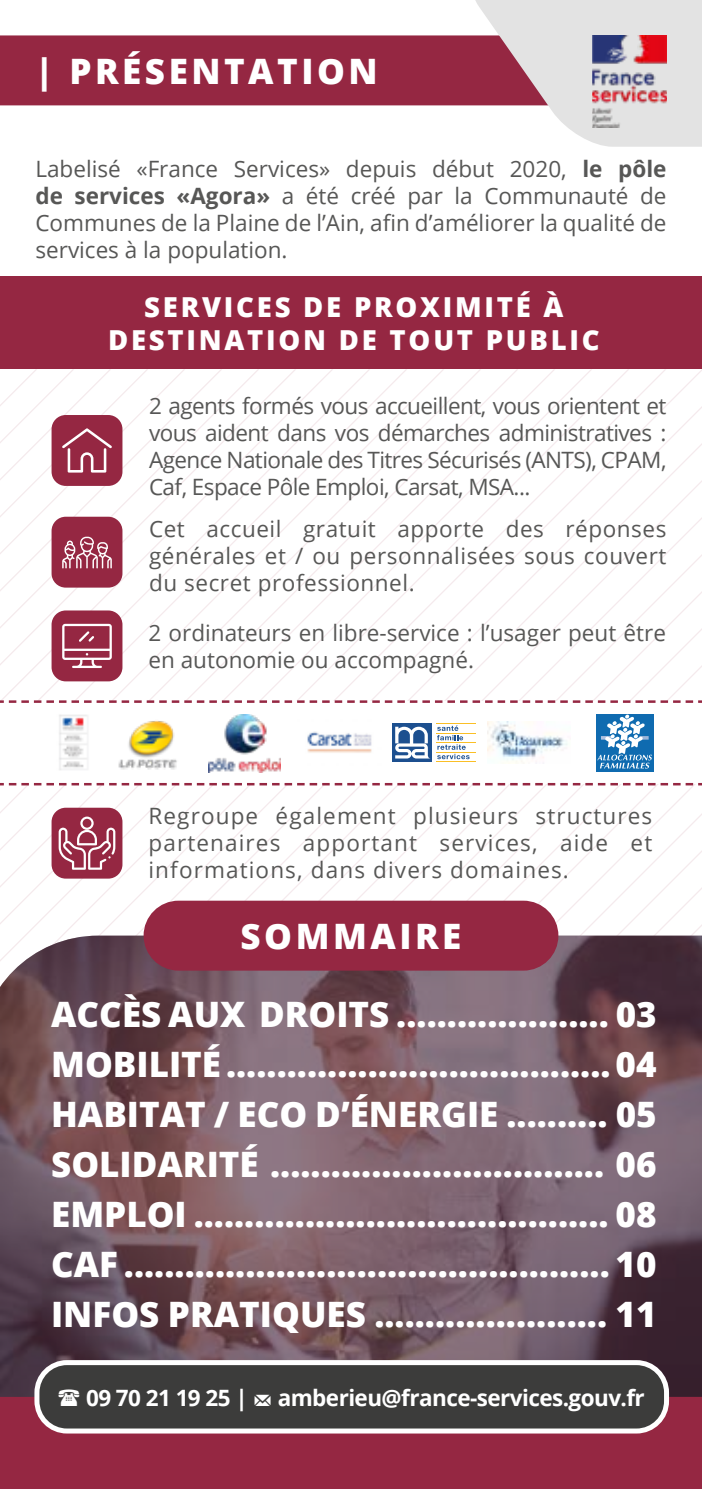
<style>
.page{position:relative;width:702px;height:1489px;background:#fff}
.page>*{position:absolute;margin:0;border:0;box-sizing:border-box;transform-origin:0 0}
.t1{font:800 35px/50px "Open Sans";color:#fff;text-align:justify}
.t2{font:800 35px "Open Sans";letter-spacing:.1em;color:#fff}
.t3{font:800 27.5px/33px "Open Sans";letter-spacing:.1em;color:#fff;text-align:center}
.t4{font:22.5px/27px "Open Sans";color:#575756;text-align:justify}
.t5{font:700 22.5px "Open Sans";letter-spacing:-.025em;color:#fff}
.s1{font-weight:700}
.s2{font-family:"Modern Pictograms";font-weight:400}
</style>
<div class="page">
<svg style="left:0;top:369px;width:518px;height:556px"></svg>
<svg style="left:0;top:369px;width:481px;height:519px"></svg>
<svg style="left:0;top:369px;width:444px;height:482px"></svg>
<svg style="left:0;top:369px;width:407px;height:445px"></svg>
<svg style="left:333px;top:369px;width:37px;height:330px"></svg>
<svg style="left:296px;top:369px;width:37px;height:330px"></svg>
<svg style="left:0;top:369px;width:296px;height:330px"></svg>
<svg style="left:0;top:369px;width:259px;height:297px"></svg>
<svg style="left:0;top:369px;width:222px;height:260px"></svg>
<div style="left:0;top:276px;width:702px;height:93px;background:#952742"></div>
<div style="left:0;top:1396px;width:702px;height:92px;background:#952742"></div>
<div style="left:0;top:35px;width:454px;height:70px;background:#952742"></div>
<img style="left:0;top:935px;width:702px;height:461px">
<svg style="left:0;top:369px;width:185px;height:223px"></svg>
<div style="left:52px;top:610px;width:70px;height:71px;background:#952742;border-radius:14px"></div>
<svg style="left:62px;top:623px;width:50px;height:45px"></svg>
<div style="left:52px;top:807px;width:70px;height:71px;background:#952742;border-radius:14px"></div>
<svg style="left:59px;top:816px;width:56px;height:53px"></svg>
<div style="left:37px;top:1362px;width:629px;height:68px;background:#3c3c3b;border-radius:30px"></div>
<div style="left:34px;top:1359px;width:635px;height:74px;border:5px solid #fff;border-radius:30px"></div>
<div style="left:144px;top:900px;width:414px;height:70px;background:#952742;border-radius:35px"></div>
<svg style="left:0;top:699px;width:702px;height:87px"></svg>
<div style="left:107px;top:714px;width:83px;height:58px;background:#fff"></div>
<img style="left:118px;top:720px;width:59px;height:50px">
<div style="left:392px;top:713px;width:83px;height:58px;background:#fff"></div>
<svg style="left:437px;top:725px;width:32px;height:34px"></svg>
<hr style="left:436px;top:723px;width:39px;height:1px;background:#fabf26">
<hr style="left:436px;top:733px;width:39px;height:1px;background:#fabf26">
<hr style="left:436px;top:742px;width:39px;height:1px;background:#fabf26">
<hr style="left:436px;top:751px;width:39px;height:1px;background:#fabf26">
<hr style="left:436px;top:761px;width:39px;height:1px;background:#fabf26">
<div style="left:392px;top:723px;width:39px;height:38px;background:#1c4f8f"></div>
<svg style="left:395px;top:726px;width:34px;height:32px"></svg>
<div style="left:202px;top:714px;width:84px;height:58px;background:#fff"></div>
<img style="left:208px;top:714px;width:72px;height:58px">
<div style="left:298px;top:714px;width:83px;height:58px;background:#fff"></div>
<img style="left:307px;top:731px;width:65px;height:22px">
<div style="left:487px;top:713px;width:84px;height:58px;background:#fff"></div>
<img style="left:487px;top:722px;width:81px;height:41px">
<div style="left:583px;top:713px;width:83px;height:58px;background:#fff"></div>
<div style="left:596px;top:713px;width:57px;height:58px;background:linear-gradient(to right,#0f6bb0,#0f6bb0)"></div>
<svg style="left:597px;top:714px;width:55px;height:54px"></svg>
<img style="left:52px;top:713px;width:42px;height:58px">
<svg style="left:454px;top:0;width:248px;height:147px"></svg>
<img style="left:592px;top:35px;width:74px;height:93px">
<h1 class="t2" style="left:35px;top:44px;width:344px">| PRÉSENTATION</h1>
<p class="t4" style="left:35px;top:155px;width:632px">Labelisé «France Services» depuis début 2020, <span class="s1">le pôle de services «Agora»</span> a été créé par la Communauté de Communes de la Plaine de l’Ain, afin d’améliorer la qualité de services à la population.</p>
<p class="t3" style="left:108px;top:289px;width:493px">SERVICES DE PROXIMITÉ À<br>DESTINATION DE TOUT PUBLIC</p>
<p class="t4" style="left:149px;top:392px;width:519px">2 agents formés vous accueillent, vous orientent et vous aident dans vos démarches administratives :<br>Agence Nationale des Titres Sécurisés (ANTS), CPAM, Caf, Espace Pôle Emploi, Carsat, MSA...</p>
<p class="t4" style="left:149px;top:514px;width:519px">Cet accueil gratuit apporte des réponses générales et / ou personnalisées sous couvert du secret professionnel.</p>
<p class="t4" style="left:148px;top:618px;width:519px">2 ordinateurs en libre-service : l’usager peut être en autonomie ou accompagné.</p>
<p class="t4" style="left:148px;top:802px;width:505px">Regroupe également plusieurs structures partenaires apportant services, aide et informations, dans divers domaines.</p>
<h1 class="t2" style="left:240px;top:909px;width:222px">SOMMAIRE</h1>
<p class="t1" style="left:51px;top:987px;width:607px">ACCÈS AUX DROITS ..................... 03<br>MOBILITÉ ...................................... 04<br>HABITAT / ECO D’ÉNERGIE .......... 05<br>SOLIDARITÉ ................................. 06<br>EMPLOI ......................................... 08<br>CAF ................................................ 10<br>INFOS PRATIQUES ....................... 11</p>
<p class="t5" style="left:86px;top:1381px;width:560px">09 70 21 19 25 | <span class="s2">m</span> amberieu@france-services.gouv.fr</p>
</div>
